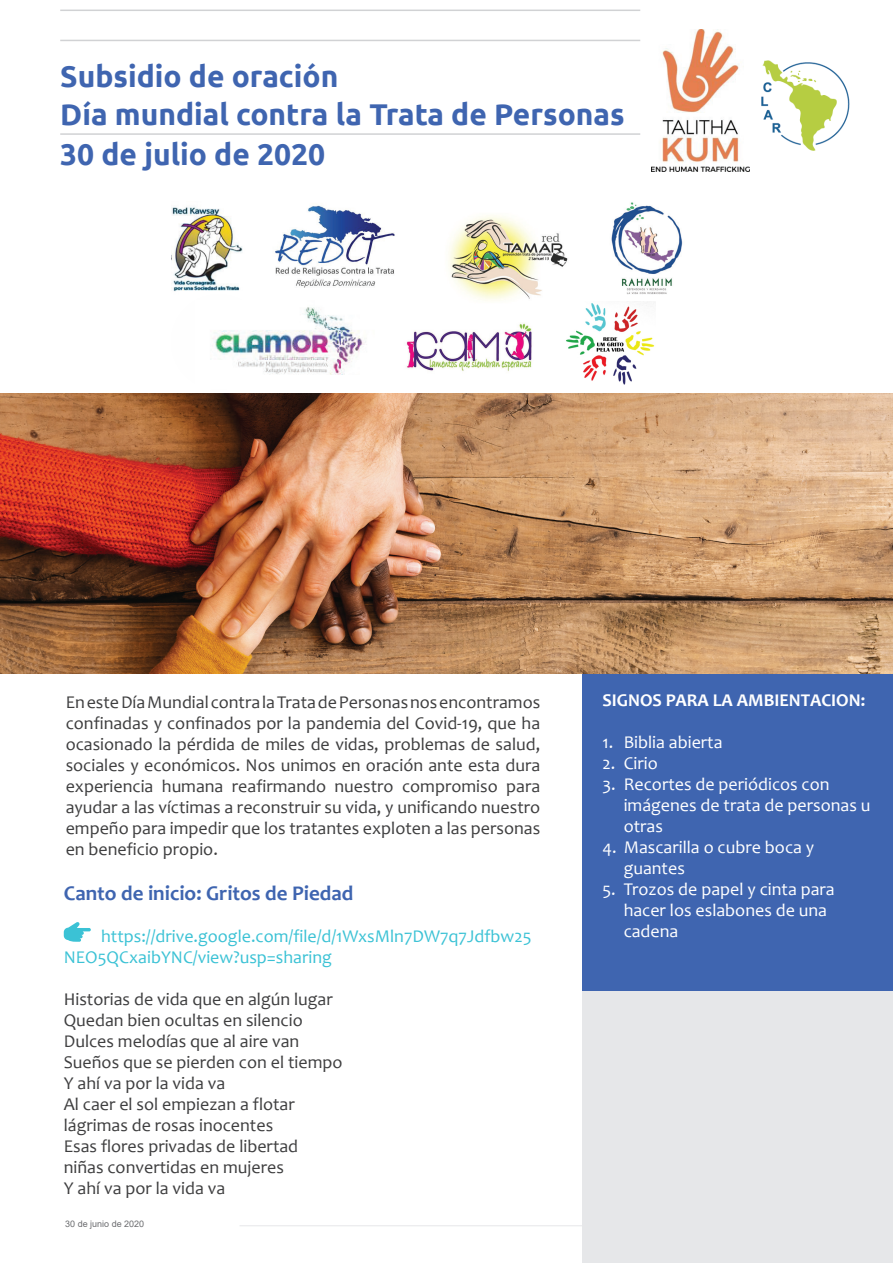
<style>
.page{position:relative;width:893px;height:1263px;background:#fff}
.page>*{position:absolute;margin:0;border:0;box-sizing:border-box;transform-origin:0 0}
.t1{font:700 30px/37.5px "Ubuntu";color:#3f65b0}
.t2{font:700 21px "Candara";color:#3f65b0}
.t3{font:18px/21px "Candara";color:#3e3e3f;text-align:justify}
.t4{font:18px/21px "Candara";color:#fff}
.t5{font:18px/21px "Candara";color:#3bc2d5}
.t6{font:700 18px "Candara";color:#fff}
.t7{font:9px "Arial";color:#6c6d70}
</style>
<div class="page">
<hr style="left:240px;top:1225px;width:557px;height:1px;background:#e6e7e9">
<div style="left:582px;top:673px;width:311px;height:590px;background:#e6e7e9"></div>
<div style="left:582px;top:673px;width:311px;height:318px;background:#3f65b0"></div>
<svg style="left:64px;top:922px;width:27px;height:20px"></svg>
<hr style="left:60px;top:133px;width:580px;height:2px;background:#d1d2d4">
<hr style="left:60px;top:40px;width:580px;height:1px;background:#d1d2d4">
<hr style="left:60px;top:10px;width:580px;height:1px;background:#d1d2d4">
<img style="left:749px;top:60px;width:101px;height:112px">
<img style="left:652px;top:29px;width:97px;height:143px">
<img style="left:0;top:393px;width:893px;height:280px">
<img style="left:611px;top:202px;width:72px;height:92px">
<img style="left:448px;top:215px;width:120px;height:86px">
<img style="left:171px;top:207px;width:72px;height:85px">
<img style="left:275px;top:205px;width:120px;height:83px">
<img style="left:406px;top:323px;width:126px;height:49px">
<img style="left:210px;top:307px;width:156px;height:68px">
<img style="left:566px;top:302px;width:89px;height:83px">
<h1 class="t1" style="left:60px;top:57px;width:566px">Subsidio de oración<br>Día mundial contra la Trata de Personas</h1>
<h1 class="t1" style="left:60px;top:135px;width:267px">30 de julio de 2020</h1>
<p class="t3" style="left:66px;top:692px;width:476px">En este Día Mundial contra la Trata de Personas nos encontramos confinadas y confinados por la pandemia del Covid-19, que ha ocasionado la pérdida de miles de vidas, problemas de salud, sociales y económicos. Nos unimos en oración ante esta dura experiencia humana reafirmando nuestro compromiso para ayudar a las víctimas a reconstruir su vida, y unificando nuestro empeño para impedir que los tratantes exploten a las personas en beneficio propio.</p>
<p class="t6" style="left:602px;top:689px;width:264px">SIGNOS PARA LA AMBIENTACION:</p>
<p class="t4" style="left:602px;top:732px;width:122px">1. Biblia abierta</p>
<p class="t4" style="left:602px;top:753px;width:57px">2. Cirio</p>
<p class="t4" style="left:624px;top:774px;width:248px;text-indent:-21px">3. Recortes de periódicos con imágenes de trata de personas u otras</p>
<p class="t4" style="left:624px;top:837px;width:192px;text-indent:-21px">4. Mascarilla o cubre boca y guantes</p>
<p class="t4" style="left:624px;top:879px;width:213px;text-indent:-21px">5. Trozos de papel y cinta para hacer los eslabones de una cadena</p>
<p class="t2" style="left:64px;top:880px;width:291px">Canto de inicio: Gritos de Piedad</p>
<p class="t5" style="left:64px;top:925px;width:469px;text-indent:37px">https://drive.google.com/file/d/1WxsMln7DW7q7Jdfbw25<br>NEO5QCxaibYNC/view?usp=sharing</p>
<p class="t3" style="left:64px;top:988px;width:280px;text-align:left">Historias de vida que en algún lugar<br>Quedan bien ocultas en silencio<br>Dulces melodías que al aire van<br>Sueños que se pierden con el tiempo<br>Y ahí va por la vida va<br>Al caer el sol empiezan a flotar lágrimas de rosas inocentes<br>Esas flores privadas de libertad niñas convertidas en mujeres<br>Y ahí va por la vida va</p>
<p class="t7" style="left:65px;top:1218px;width:81px">30 de junio de 2020</p>
</div>
